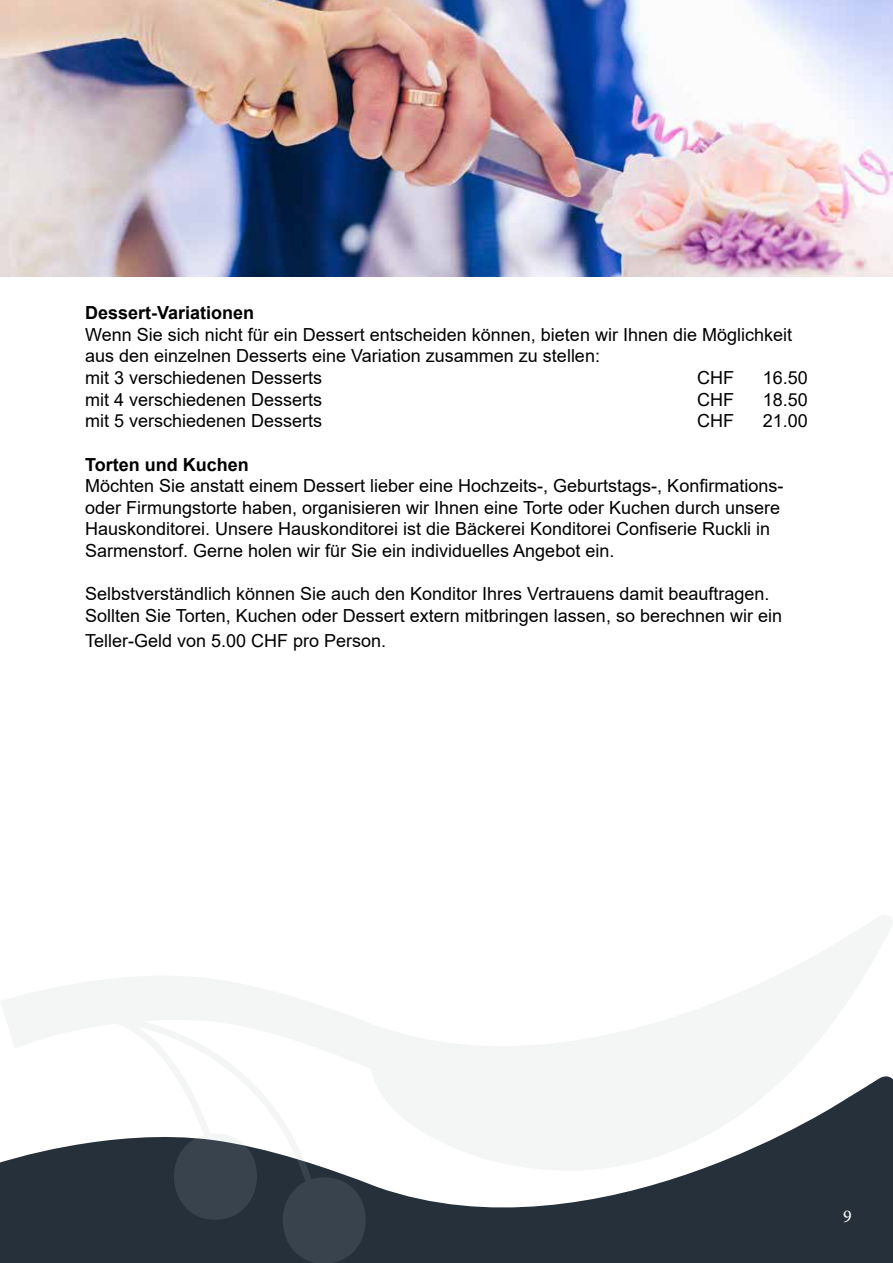
<style>
.page{position:relative;width:893px;height:1263px;background:#fff}
.page>*{position:absolute;margin:0;border:0;box-sizing:border-box;transform-origin:0 0}
.t1{font:18px/21.6px "Arial";color:#000}
.t2{font:700 18px "Arial";color:#000}
.t3{font:18px "Minion Pro";color:#fff}
</style>
<div class="page">
<svg style="left:0;top:915px;width:893px;height:348px"></svg>
<div style="left:797px;top:1163px;width:84px;height:91px;background:#25303b"></div>
<img style="left:0;top:0;width:893px;height:276px">
<p class="t2" style="left:85px;top:300px;width:171px">Dessert-Variationen</p>
<p class="t1" style="left:85px;top:324px;width:708px">Wenn Sie sich nicht für ein Dessert entscheiden können, bieten wir Ihnen die Möglichkeit aus den einzelnen Desserts eine Variation zusammen zu stellen:<br>mit 3 verschiedenen Desserts</p>
<p class="t1" style="left:697px;top:367px;width:38px">CHF</p>
<p class="t1" style="left:763px;top:367px;width:47px">16.50</p>
<p class="t1" style="left:85px;top:388px;width:239px">mit 4 verschiedenen Desserts</p>
<p class="t1" style="left:697px;top:388px;width:38px">CHF</p>
<p class="t1" style="left:763px;top:388px;width:47px">18.50</p>
<p class="t1" style="left:85px;top:410px;width:239px">mit 5 verschiedenen Desserts</p>
<p class="t1" style="left:697px;top:410px;width:38px">CHF</p>
<p class="t1" style="left:763px;top:410px;width:47px">21.00</p>
<p class="t2" style="left:85px;top:451px;width:165px">Torten und Kuchen</p>
<p class="t1" style="left:85px;top:475px;width:700px">Möchten Sie anstatt einem Dessert lieber eine Hochzeits-, Geburtstags-, Konfirmations&shy;oder Firmungstorte haben, organisieren wir Ihnen eine Torte oder Kuchen durch unsere Hauskonditorei. Unsere Hauskonditorei ist die Bäckerei Konditorei Confiserie Ruckli in Sarmenstorf. Gerne holen wir für Sie ein individuelles Angebot ein.</p>
<p class="t1" style="left:85px;top:583px;width:698px">Selbstverständlich können Sie auch den Konditor Ihres Vertrauens damit beauftragen.<br>Sollten Sie Torten, Kuchen oder Dessert extern mitbringen lassen, so berechnen wir ein</p>
<p class="t1" style="left:85px;top:630px;width:303px">Teller-Geld von 5.00 CHF pro Person.</p>
<p class="t3" style="left:843px;top:1204px;width:10px">9</p>
</div>
